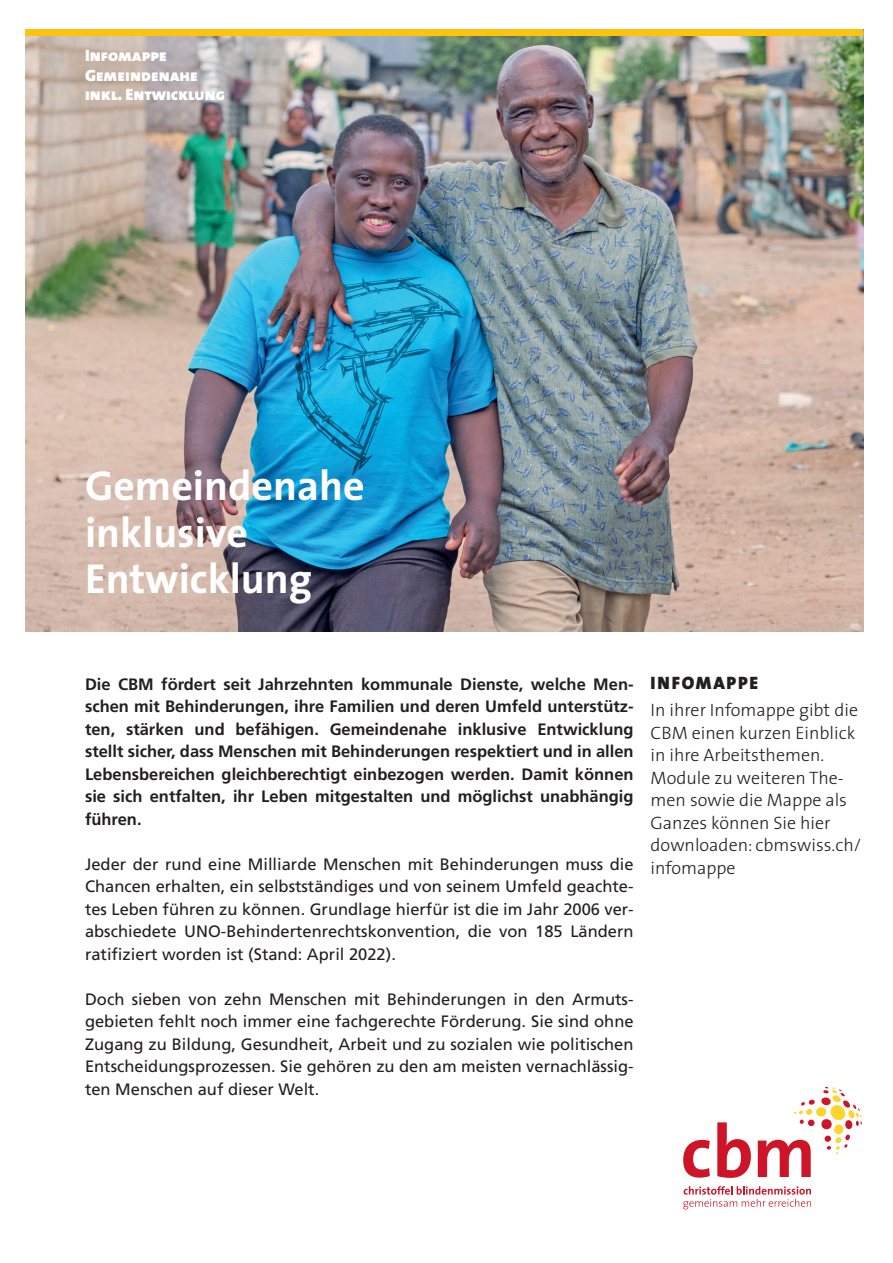
<style>
.page{position:relative;width:893px;height:1263px;background:#fff}
.page>*{position:absolute;margin:0;border:0;box-sizing:border-box;transform-origin:0 0}
.Haupttitel_Frontseite{font:700 42px/46.5px "The Sans";color:#fff}
.Fussnote_Titel{font:300 18px/22.5px "The Sans";color:#231f20}
.Rubriken_Innenseite{font:18px "The Sans Black Caps";letter-spacing:.09em;color:#231f20}
.body{font:16.5px/22.5px "Frutiger LT Std";color:#231f20;text-align:justify}
.body_fett{font:700 16.5px/22.5px "Frutiger LT Std";color:#231f20;text-align:justify}
.body-2{font:16.5px/19.8px "The Sans Black Caps";color:#fff}
</style>
<div class="page">
<img style="left:26px;top:36px;width:837px;height:595px">
<div style="left:26px;top:30px;width:837px;height:6px;background:#fec210"></div>
<svg style="left:683px;top:1140px;width:27px;height:38px"></svg>
<svg style="left:717px;top:1122px;width:34px;height:56px"></svg>
<svg style="left:758px;top:1140px;width:53px;height:37px"></svg>
<svg style="left:683px;top:1186px;width:128px;height:23px"></svg>
<div style="left:816px;top:1107px;width:10px;height:9px;background:#ffd42c;border-radius:50%"></div>
<svg style="left:794px;top:1099px;width:21px;height:27px"></svg>
<svg style="left:821px;top:1087px;width:41px;height:67px"></svg>
<p class="body-2" style="left:85px;top:45px;width:83px">Infomappe</p>
<p class="body-2" style="left:85px;top:65px;width:142px">Gemeindenahe inkl. Entwicklung</p>
<p class="Haupttitel_Frontseite" style="left:85px;top:462px;width:281px">Gemeindenahe inklusive<br>Entwicklung</p>
<p class="body_fett" style="left:85px;top:673px;width:550px">Die CBM fördert seit Jahrzehnten kommunale Dienste, welche Men&shy;schen mit Behinderungen, ihre Familien und deren Umfeld unterstütz&shy;ten, stärken und befähigen. Gemeindenahe inklusive Entwicklung stellt sicher, dass Menschen mit Behinderungen respektiert und in allen Lebensbereichen gleichberechtigt einbezogen werden. Damit können sie sich entfalten, ihr Leben mitgestalten und möglichst unabhängig führen.</p>
<p class="body" style="left:85px;top:853px;width:550px">Jeder der rund eine Milliarde Menschen mit Behinderungen muss die Chancen erhalten, ein selbstständiges und von seinem Umfeld geachte&shy;tes Leben führen zu können. Grundlage hierfür ist die im Jahr 2006 ver&shy;abschiedete UNO-Behindertenrechtskonvention, die von 185 Ländern ratifiziert worden ist (Stand: April 2022).</p>
<p class="body" style="left:85px;top:988px;width:550px">Doch sieben von zehn Menschen mit Behinderungen in den Armuts&shy;gebieten fehlt noch immer eine fachgerechte Förderung. Sie sind ohne Zugang zu Bildung, Gesundheit, Arbeit und zu sozialen wie politischen Entscheidungsprozessen. Sie gehören zu den am meisten vernachlässig&shy;ten Menschen auf dieser Welt.</p>
<p class="Rubriken_Innenseite" style="left:651px;top:668px;width:109px">INFOMAPPE</p>
<p class="Fussnote_Titel" style="left:651px;top:698px;width:212px">In ihrer Infomappe gibt die<br>CBM einen kurzen Einblick in ihre Arbeitsthemen.<br>Module zu weiteren The&shy;men sowie die Mappe als<br>Ganzes können Sie hier downloaden: cbmswiss.ch/ infomappe</p>
</div>
